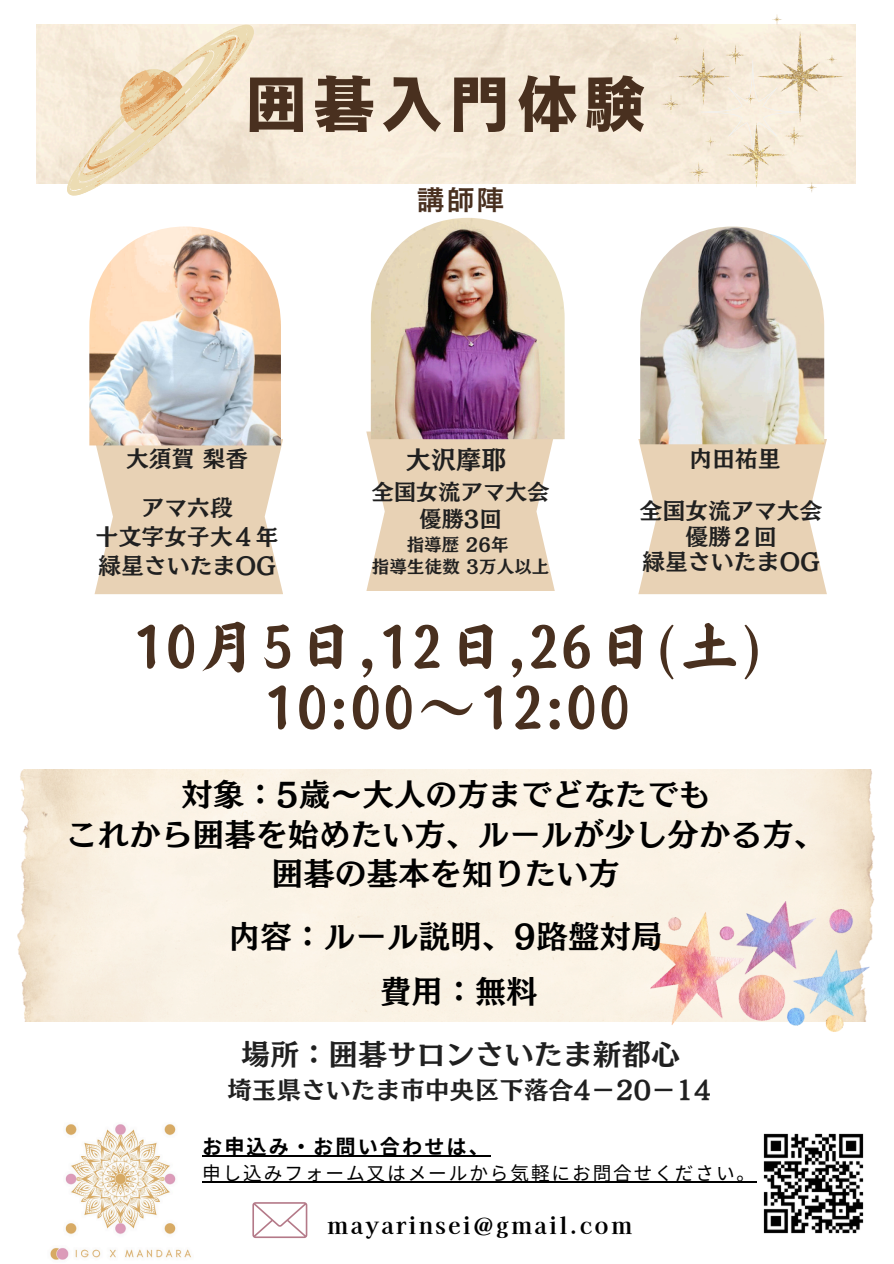
<style>
.page{position:relative;width:894px;height:1264px;background:#fff}
.page>*{position:absolute;margin:0;border:0;box-sizing:border-box;transform-origin:0 0}
.t1{font:64.5px "Canva Cezanne Pro N B";color:#49301f}
.t2{font:60px/60.8px "S Motoya Okai Std W5";letter-spacing:.05em;color:#49301f;text-align:center}
.t3{font:31.2px/39.3px "Canva Mode Min A Std B";letter-spacing:.015em;color:#000;text-align:center}
.t4{font:28.8px "Canva Mode Min A Std B";letter-spacing:.015em;color:#202020}
.t5{font:28.5px "Canva Cezanne Pro N DB";color:#49301f}
.t6{font:24.9px "Canva Mode Min A Std B";color:#202020}
.t7{font:24.3px "Canva Mode Min A Std B";letter-spacing:.015em;color:#202020}
.t8{font:700 22.95px "Kaisei Tokumin";letter-spacing:.1em;color:#000}
.t9{font:22.5px/29.2px "Canva Mode Min A Std B";letter-spacing:.015em;color:#202020;text-align:center}
.t10{font:21.9px "Canva Mode Min A Std B";letter-spacing:.015em;color:#202020}
.t11{font:700 20.25px "Noto Sans CJ Ksc";letter-spacing:.1em;color:#000}
.t12{font:18.75px "Noto Sans CJ Ksc";letter-spacing:.1em;color:#000}
.t13{font:17.4px "Canva Mode Min A Std B";letter-spacing:.015em;color:#202020}
</style>
<div class="page">
<svg style="left:94px;top:439px;width:189px;height:155px"></svg>
<img style="left:89px;top:226px;width:192px;height:219px">
<svg style="left:638px;top:439px;width:188px;height:155px"></svg>
<img style="left:50px;top:1124px;width:174px;height:136px">
<svg style="left:252px;top:1202px;width:55px;height:35px"></svg>
<svg style="left:366px;top:431px;width:188px;height:160px"></svg>
<img style="left:371px;top:218px;width:193px;height:221px">
<img style="left:640px;top:226px;width:183px;height:218px">
<svg style="left:67px;top:25px;width:187px;height:171px"></svg>
<img style="left:650px;top:901px;width:219px;height:130px">
<img style="left:661px;top:15px;width:181px;height:178px">
<img style="left:752px;top:1133px;width:112px;height:101px">
<hr style="left:202px;top:1155px;width:289px;height:1px;background:#000">
<hr style="left:202px;top:1181px;width:164px;height:1px;background:#000">
<hr style="left:366px;top:1181px;width:391px;height:1px;background:#000">
<h2 class="t1" style="left:244px;top:70px;width:405px">囲碁入門体験</h2>
<h2 class="t5" style="left:416px;top:184px;width:90px">講師陣</h2>
<p class="t9" style="left:126px;top:444px;width:122px">大須賀梨香</p>
<p class="t9" style="left:96px;top:492px;width:184px">アマ六段<br>十文字女子大４年緑星さいたまOG</p>
<p class="t6" style="left:405px;top:447px;width:102px">大沢摩耶</p>
<h4 class="t10" style="left:372px;top:480px;width:179px">全国女流アマ大会</h4>
<h4 class="t10" style="left:419px;top:507px;width:84px">優勝3回</h4>
<p class="t13" style="left:406px;top:536px;width:103px">指導歴 26年</p>
<h4 class="t13" style="left:372px;top:557px;width:179px">指導生徒数 3万人以上</h4>
<h6 class="t9" style="left:689px;top:443px;width:91px">内田祐里</h6>
<h6 class="t9" style="left:639px;top:497px;width:184px;line-height:25.8px">全国女流アマ大会優勝２回<br>緑星さいたまOG</h6>
<h2 class="t2" style="left:133px;top:616px;width:628px">10月 5日 ,12日 ,26日 (土)<br>10:00～12:00</h2>
<p class="t3" style="left:66px;top:774px;width:760px">対象：5歳～大人の方までどなたでも<br>これから囲碁を始めたい方、ルールが少し分かる方、囲碁の基本を知りたい方</p>
<p class="t3" style="left:229px;top:916px;width:435px">内容：ルール説明、9路盤対局</p>
<h4 class="t3" style="left:380px;top:971px;width:159px">費用：無料</h4>
<h4 class="t4" style="left:241px;top:1039px;width:439px">場所：囲碁サロンさいたま新都心</h4>
<h1 class="t7" style="left:227px;top:1077px;width:485px">埼玉県さいたま市中央区下落合4－ 20－ 14</h1>
<h2 class="t11" style="left:202px;top:1130px;width:288px">お申込み・お問い合わせは、</h2>
<p class="t12" style="left:202px;top:1158px;width:554px">申し込みフォーム又はメールから気軽にお問合せください。</p>
<p class="t8" style="left:327px;top:1206px;width:306px">mayarinsei@gmail.com</p>
</div>
